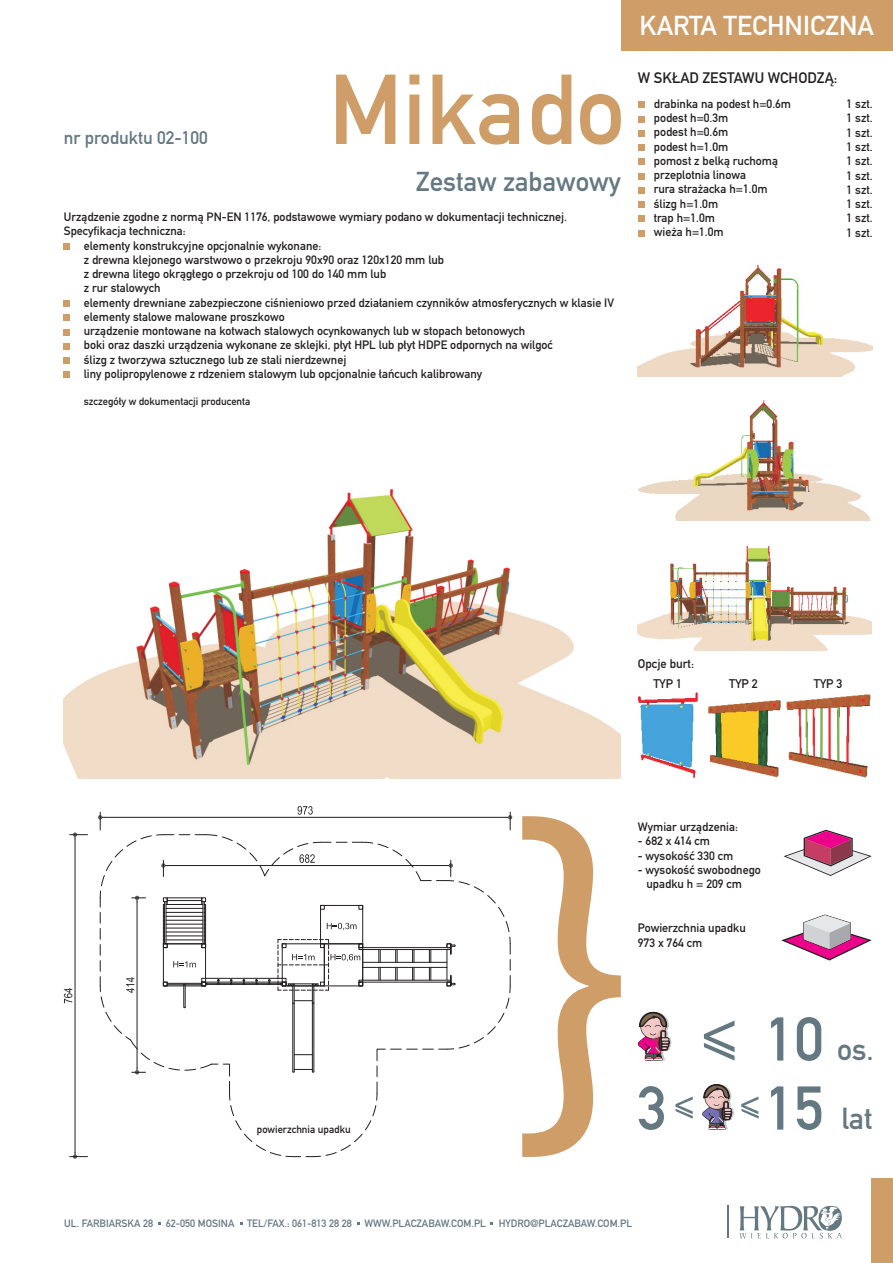
<style>
.page{position:relative;width:893px;height:1263px;background:#fff}
.page>*{position:absolute;margin:0;border:0;box-sizing:border-box;transform-origin:0 0}
.t1{font:97.5px "DIN Mittelschrift LTCE";color:#cf9e68}
.t2{font:60.6px "DIN Mittelschrift LTCE";color:#647882}
.t3{font:30px "DIN Mittelschrift LTCE";color:#647882}
.t4{font:27px "DIN Mittelschrift LTCE";color:#fff}
.t5{font:27px "DIN Mittelschrift LTCE";color:#647882}
.t6{font:18px "DIN Mittelschrift LTCE";color:#647882}
.t7{font:15px "DIN Mittelschrift LTCE";color:#231f20}
.t8{font:12.45px "DIN Mittelschrift LTCE";color:#231f20}
.t9{font:12px/14.2px "DIN Mittelschrift LTCE";color:#231f20}
.t10{font:10.5px "DIN Mittelschrift LTCE";color:#647882}
.t11{font:10.5px "DIN Mittelschrift LTCE";color:#231f20}
</style>
<div class="page">
<svg style="left:781px;top:914px;width:91px;height:46px"></svg>
<svg style="left:783px;top:830px;width:89px;height:46px"></svg>
<div style="left:872px;top:1178px;width:21px;height:85px;background:#cf9e68"></div>
<hr style="left:727px;top:1205px;width:1px;height:33px;background:#647882">
<div style="left:621px;top:0;width:271px;height:50px;background:#cf9e68"></div>
<svg style="left:522px;top:816px;width:99px;height:341px"></svg>
<svg style="left:739px;top:1206px;width:103px;height:32px"></svg>
<div style="left:64px;top:243px;width:6px;height:7px;background:#cf9e68"></div>
<div style="left:64px;top:300px;width:6px;height:7px;background:#cf9e68"></div>
<svg style="left:64px;top:315px;width:6px;height:6px"></svg>
<svg style="left:64px;top:329px;width:6px;height:6px"></svg>
<svg style="left:64px;top:343px;width:6px;height:6px"></svg>
<div style="left:64px;top:357px;width:6px;height:7px;background:#cf9e68"></div>
<svg style="left:64px;top:372px;width:6px;height:6px"></svg>
<img style="left:638px;top:692px;width:60px;height:86px">
<img style="left:708px;top:700px;width:73px;height:78px">
<img style="left:786px;top:694px;width:85px;height:84px">
<svg style="left:638px;top:102px;width:6px;height:6px"></svg>
<svg style="left:638px;top:116px;width:6px;height:6px"></svg>
<svg style="left:638px;top:130px;width:6px;height:6px"></svg>
<div style="left:638px;top:144px;width:6px;height:7px;background:#cf9e68"></div>
<svg style="left:638px;top:159px;width:6px;height:6px"></svg>
<svg style="left:638px;top:173px;width:6px;height:6px"></svg>
<svg style="left:638px;top:187px;width:6px;height:6px"></svg>
<div style="left:638px;top:201px;width:6px;height:7px;background:#cf9e68"></div>
<svg style="left:638px;top:216px;width:6px;height:6px"></svg>
<svg style="left:638px;top:230px;width:6px;height:6px"></svg>
<img style="left:732px;top:1108px;width:2px;height:11px">
<svg style="left:702px;top:1084px;width:30px;height:45px"></svg>
<img style="left:670px;top:1038px;width:2px;height:9px">
<svg style="left:638px;top:1012px;width:32px;height:48px"></svg>
<img style="left:64px;top:489px;width:557px;height:289px">
<img style="left:638px;top:545px;width:234px;height:106px">
<img style="left:638px;top:400px;width:233px;height:120px">
<img style="left:638px;top:265px;width:234px;height:112px">
<svg style="left:98px;top:806px;width:414px;height:351px"></svg>
<hr style="left:75px;top:839px;width:1px;height:313px;background:#231f20">
<svg style="left:70px;top:832px;width:17px;height:7px"></svg>
<svg style="left:70px;top:1152px;width:17px;height:7px"></svg>
<svg style="left:64px;top:988px;width:9px;height:15px"></svg>
<svg style="left:704px;top:1043px;width:31px;height:17px"></svg>
<svg style="left:675px;top:1108px;width:18px;height:11px"></svg>
<svg style="left:741px;top:1108px;width:18px;height:11px"></svg>
<h3 class="t6" style="left:64px;top:132px;width:145px">nr produktu 02-100</h3>
<h1 class="t1" style="left:329px;top:75px;width:298px">Mikado</h1>
<h3 class="t5" style="left:416px;top:172px;width:206px">Zestaw zabawowy</h3>
<p class="t9" style="left:64px;top:211px;width:505px">Urz¹dzenie zgodne z norm¹ PN-EN 1176, podstawowe wymiary podano w dokumentacji technicznej.<br>Specyfikacja techniczna:</p>
<p class="t9" style="left:84px;top:240px;width:532px">elementy konstrukcyjne opcjonalnie wykonane:<br>z drewna klejonego warstwowo o przekroju 90x90 oraz 120x120 mm lub<br>z drewna litego okr¹g³ego o przekroju od 100 do 140 mm lub<br>z rur stalowych<br>elementy drewniane zabezpieczone ciœnieniowo przed dzia³aniem czynników atmosferycznych w klasie IV elementy stalowe malowane proszkowo<br>urz¹dzenie montowane na kotwach stalowych ocynkowanych lub w stopach betonowych<br>boki oraz daszki urz¹dzenia wykonane ze sklejki, p³yt HPL lub p³yt HDPE odpornych na wilgoæ<br>œlizg z tworzywa sztucznego lub ze stali nierdzewnej<br>liny polipropylenowe z rdzeniem stalowym lub opcjonalnie ³añcuch kalibrowany</p>
<p class="t11" style="left:84px;top:398px;width:168px">szczegó³y w dokumentacji producenta</p>
<h3 class="t4" style="left:640px;top:16px;width:236px">KARTA TECHNICZNA</h3>
<p class="t7" style="left:638px;top:72px;width:201px">W SK£AD ZESTAWU WCHODZ¥:</p>
<p class="t9" style="left:654px;top:98px;width:139px">drabinka na podest h=0.6m podest h=0.3m<br>podest h=0.6m<br>podest h=1.0m<br>pomost z belk¹ ruchom¹ przeplotnia linowa<br>rura stra¿acka h=1.0m œlizg h=1.0m<br>trap h=1.0m<br>wie¿a h=1.0m</p>
<p class="t9" style="left:847px;top:99px;width:27px;text-align:justify">1 szt.<br>1 szt.<br>1 szt.<br>1 szt.<br>1 szt.<br>1 szt.<br>1 szt.<br>1 szt.<br>1 szt.<br>1 szt.</p>
<p class="t11" style="left:257px;top:1126px;width:95px">powierzchnia upadku</p>
<p class="t8" style="left:638px;top:659px;width:58px">Opcje burt:</p>
<p class="t8" style="left:653px;top:679px;width:30px">TYP 1</p>
<p class="t8" style="left:729px;top:679px;width:30px">TYP 2</p>
<p class="t8" style="left:814px;top:679px;width:30px">TYP 3</p>
<p class="t9" style="left:638px;top:821px;width:102px">Wymiar urz¹dzenia:</p>
<p class="t9" style="left:638px;top:836px;width:74px">- 682 x 414 cm</p>
<p class="t9" style="left:638px;top:850px;width:97px">- wysokoœæ 330 cm</p>
<p class="t9" style="left:646px;top:864px;width:116px;text-indent:-9px">- wysokoœæ swobodnego upadku h = 209 cm</p>
<p class="t9" style="left:638px;top:923px;width:109px">Powierzchnia upadku<br>973 x 764 cm</p>
<h2 class="t2" style="left:765px;top:1017px;width:60px">10</h2>
<h2 class="t2" style="left:638px;top:1086px;width:31px">3</h2>
<h2 class="t2" style="left:765px;top:1086px;width:60px">15</h2>
<h3 class="t3" style="left:837px;top:1039px;width:38px">os.</h3>
<h3 class="t3" style="left:841px;top:1108px;width:33px">lat</h3>
<p class="t10" style="left:64px;top:1219px;width:569px">UL. FARBIARSKA 28 62-050 MOSINA TEL/FAX.: 061-813 28 28 WWW.PLACZABAW.COM.PL HYDRO@PLACZABAW.COM.PL</p>
</div>
